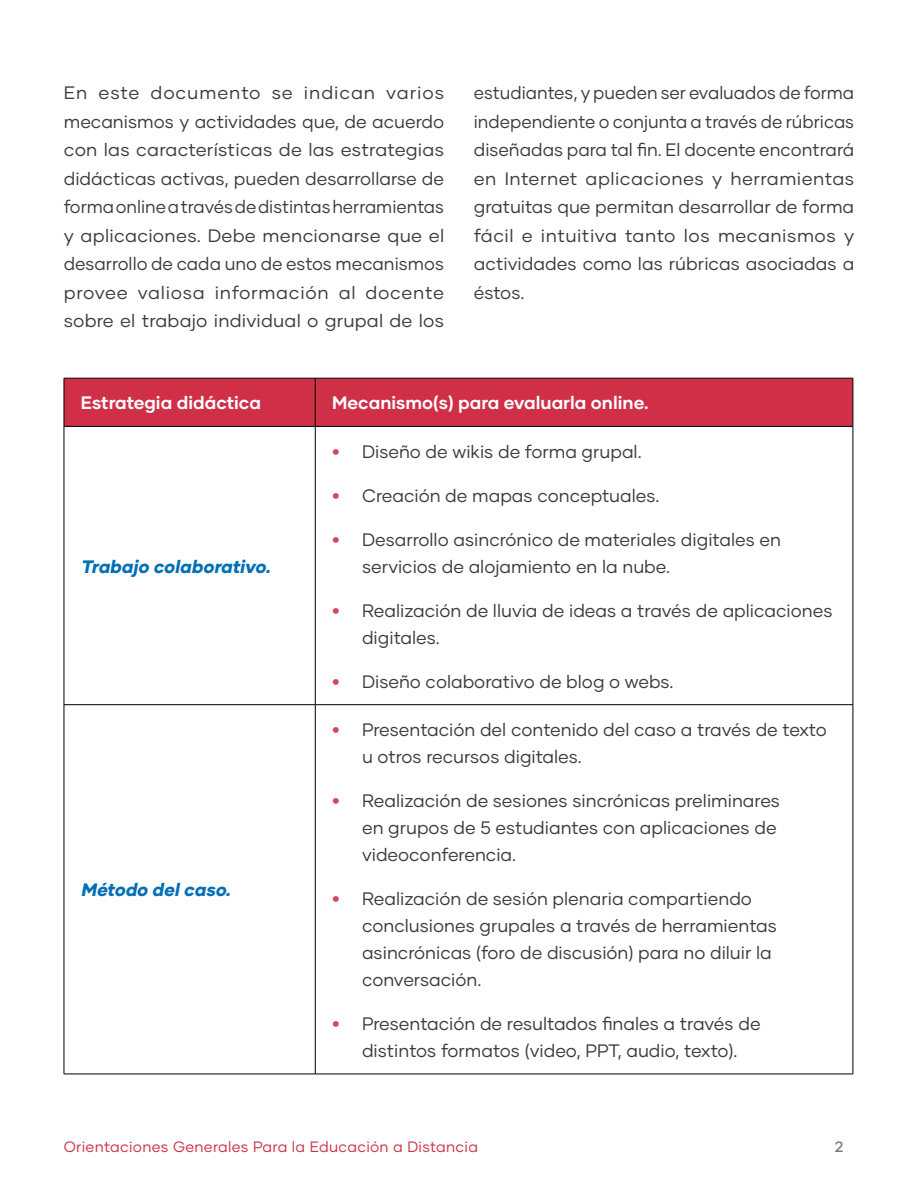
<style>
.page{position:relative;width:918px;height:1188px;background:#fff}
.page>*{position:absolute;margin:0;border:0;box-sizing:border-box;transform-origin:0 0}
.t1{font:18px/28.5px "Gilmer";color:#3c3c3b}
.t2{font:700 18px "Gilmer";color:#fff}
.t3{font:italic 800 18px "Gilmer";color:#006fb7}
.t4{font:15px "Gilmer";letter-spacing:.02em;color:#cf3048}
.t5{font:500 15px "Gilmer";color:#797979}
.s1{font-weight:800;font-size:21px;color:#d34856}
</style>
<div class="page">
<div style="left:65px;top:379px;width:788px;height:47px;background:#cf3048"></div>
<hr style="left:64px;top:378px;width:251px;height:1px;background:#000">
<hr style="left:64px;top:378px;width:1px;height:48px;background:#000">
<hr style="left:315px;top:378px;width:538px;height:1px;background:#000">
<hr style="left:315px;top:378px;width:1px;height:48px;background:#000">
<hr style="left:853px;top:378px;width:1px;height:48px;background:#000">
<hr style="left:64px;top:426px;width:251px;height:1px;background:#000">
<hr style="left:64px;top:427px;width:1px;height:278px;background:#000">
<hr style="left:315px;top:426px;width:538px;height:1px;background:#000">
<hr style="left:315px;top:427px;width:1px;height:278px;background:#000">
<hr style="left:853px;top:427px;width:1px;height:278px;background:#000">
<hr style="left:64px;top:704px;width:251px;height:1px;background:#000">
<hr style="left:64px;top:705px;width:1px;height:369px;background:#000">
<hr style="left:315px;top:704px;width:538px;height:1px;background:#000">
<hr style="left:315px;top:705px;width:1px;height:369px;background:#000">
<hr style="left:853px;top:705px;width:1px;height:369px;background:#000">
<hr style="left:64px;top:1074px;width:251px;height:1px;background:#000">
<hr style="left:315px;top:1074px;width:538px;height:1px;background:#000">
<p class="t1" style="left:64px;top:79px;width:382px;text-align:justify">En este documento se indican varios mecanismos y actividades que, de acuerdo con las características de las estrategias didácticas activas, pueden desarrollarse de forma online a través de distintas herramientas y aplicaciones. Debe mencionarse que el desarrollo de cada uno de estos mecanismos provee valiosa información al docente sobre el trabajo individual o grupal de los</p>
<p class="t1" style="left:474px;top:79px;width:382px;text-align:justify">estudiantes, y pueden ser evaluados de forma independiente o conjunta a través de rúbricas diseñadas para tal fin. El docente encontrará en Internet aplicaciones y herramientas gratuitas que permitan desarrollar de forma fácil e intuitiva tanto los mecanismos y actividades como las rúbricas asociadas a éstos.</p>
<p class="t2" style="left:81px;top:392px;width:182px">Estrategia didáctica</p>
<p class="t2" style="left:332px;top:392px;width:318px">Mecanismo(s) para evaluarla online.</p>
<p class="t3" style="left:81px;top:555px;width:195px">Trabajo colaborativo.</p>
<p class="t3" style="left:81px;top:879px;width:155px">Método delcaso.</p>
<p class="t1" style="left:332px;top:437px;width:311px"><span class="s1">•</span> Diseño de wikis de forma grupal.</p>
<p class="t1" style="left:332px;top:481px;width:329px"><span class="s1">•</span> Creación de mapas conceptuales.</p>
<p class="t1" style="left:362px;top:526px;width:421px;line-height:27px;text-indent:-30px"><span class="s1">•</span> Desarrollo asincrónico de materiales digitales en servicios de alojamiento en la nube.</p>
<p class="t1" style="left:362px;top:597px;width:472px;line-height:27px;text-indent:-30px"><span class="s1">•</span> Realización de lluvia de ideas a través de aplicaciones digitales.</p>
<p class="t1" style="left:332px;top:667px;width:343px"><span class="s1">•</span> Diseño colaborativo de blog o webs.</p>
<p class="t1" style="left:362px;top:716px;width:466px;line-height:27px;text-indent:-30px"><span class="s1">•</span> Presentación del contenido del caso a través de texto u otros recursos digitales.</p>
<p class="t1" style="left:362px;top:787px;width:420px;line-height:27px;text-indent:-30px"><span class="s1">•</span> Realización de sesiones sincrónicas preliminares en grupos de 5 estudiantes con aplicaciones de videoconferencia.</p>
<p class="t1" style="left:362px;top:885px;width:416px;line-height:27px;text-indent:-30px"><span class="s1">•</span> Realización de sesión plenaria compartiendo conclusiones grupales a través de herramientas asincrónicas (foro de discusión) para no diluir la conversación.</p>
<p class="t1" style="left:332px;top:1010px;width:430px;line-height:27px;text-align:center"><span class="s1">•</span> Presentación de resultados finales a través de distintos formatos (video, PPT, audio, texto).</p>
<p class="t4" style="left:64px;top:1137px;width:416px">Orientaciones Generales Para la Educación a Distancia</p>
<p class="t5" style="left:835px;top:1137px;width:10px">2</p>
</div>
